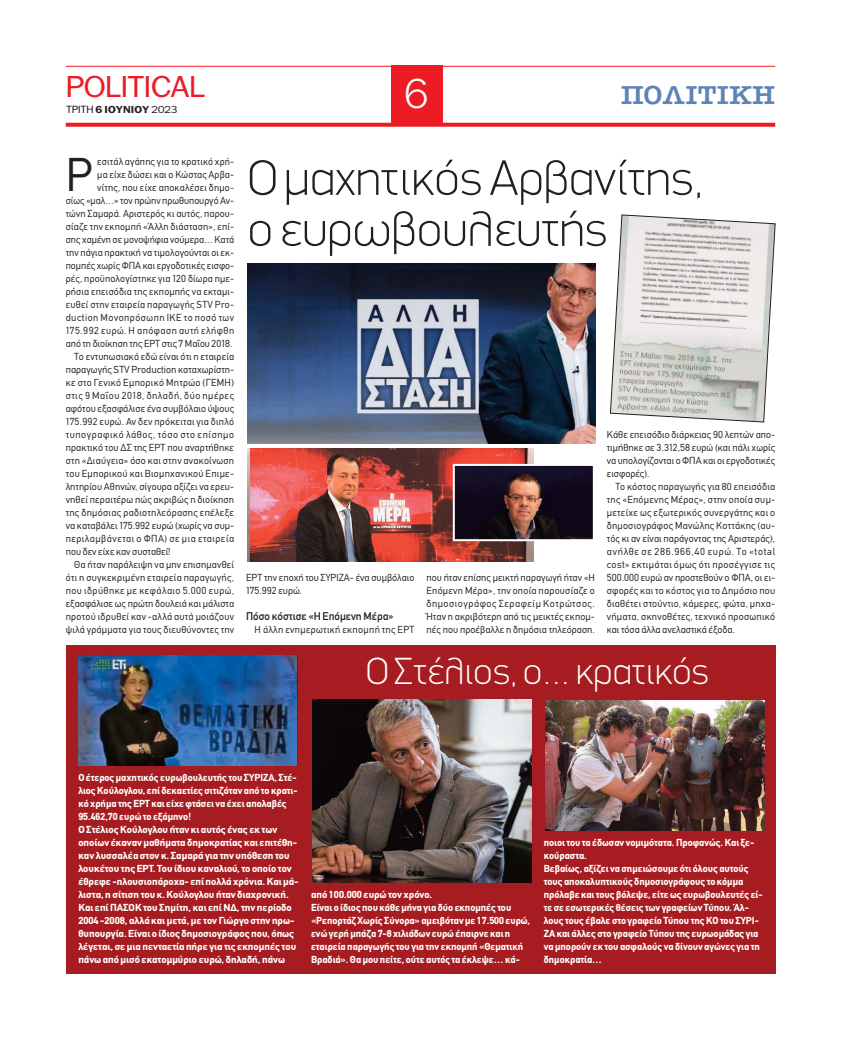
<style>
.page{position:relative;width:841px;height:1039px;background:#fff}
.page>*{position:absolute;margin:0;border:0;box-sizing:border-box;transform-origin:0 0}
.t1{font:100 50px/51px "PF Din Display";color:#231f20;scale:1.05 1}
.t2{font:46.5px "CF Din";color:#231f20}
.t3{font:300 40px "PF Franklin Gothic";color:#fff}
.t4{font:100 38px "PF Din Display";color:#fff;scale:1.05 1}
.t5{font:29px "PF Franklin Gothic";color:#ed1c24;scale:1.1 1}
.t6{font:26px "American Type ITC Hel Dm Bd";letter-spacing:.025em;color:#5f83b7;scale:1.06 1}
.t7{font:11px "CF Din";color:#231f20}
.t8{font:10px/13px "CF Din";letter-spacing:.015em;color:#231f20;text-align:justify}
.t9{font:700 10px/13px "CF Din";color:#fff}
.t10{font:700 10px/13px "CF Din";color:#fff;scale:1.04 1}
.t11{font:10px "CF Din";letter-spacing:.05em;color:#231f20}
.t12{font:10px "CF Din";letter-spacing:.045em;color:#231f20}
.t13{font:10px "CF Din";letter-spacing:.06em;color:#231f20}
.t14{font:700 9.7px "PF Franklin Gothic";letter-spacing:.01em;color:#231f20;scale:1.1 1}
.s1{font-weight:400;font-size:10px}
.s2{font-weight:400}
</style>
<div class="page">
<hr style="left:66px;top:66px;width:708px;height:1px;background:#ed1c24">
<svg style="left:66px;top:123px;width:708px;height:4px;background:#ee2a32"></svg>
<div style="left:391px;top:66px;width:51px;height:60px;background:#ed1c24"></div>
<img style="left:247px;top:263px;width:348px;height:180px">
<div style="left:66px;top:645px;width:708px;height:328px;background:#a71c20"></div>
<img style="left:312px;top:699px;width:219px;height:183px">
<img style="left:545px;top:700px;width:218px;height:130px">
<img style="left:79px;top:655px;width:218px;height:110px">
<img style="left:247px;top:448px;width:286px;height:113px">
<img style="left:455px;top:467px;width:136px;height:71px">
<div style="left:452px;top:464px;width:142px;height:77px;border:2px solid #fff"></div>
<svg style="left:610px;top:214px;width:165px;height:208px;background:#d7d5d3"></svg>
<h3 class="t5" style="left:67px;top:77px;width:127px">ΡOLITICAL</h3>
<h3 class="t3" style="left:404px;top:71px;width:25px">6</h3>
<h3 class="t6" style="left:620px;top:80px;width:147px">ΠΟΛΙΤΙΚΗ</h3>
<p class="t14" style="left:67px;top:104px;width:102px"><span class="s1">ΤΡΙΤΗ</span> 6 ΙΟΥΝΙΟΥ <span class="s2">2023</span></p>
<h2 class="t2" style="left:66px;top:157px;width:28px">Ρ</h2>
<p class="t8" style="left:97px;top:156px;width:138px">εσιτάλ αγάπης για το κρατικό χρή-</p>
<p class="t8" style="left:97px;top:169px;width:138px">μα είχε δώσει και ο Κώστας Αρβα-</p>
<p class="t8" style="left:97px;top:182px;width:138px">νίτης, που είχε αποκαλέσει δημο-</p>
<p class="t8" style="left:66px;top:195px;width:170px">σίως «μαλ…» τον πρώην πρωθυπουργό Αν-</p>
<p class="t8" style="left:66px;top:208px;width:170px">τώνη Σαμαρά. Αριστερός κι αυτός, παρου-</p>
<p class="t8" style="left:66px;top:221px;width:170px">σίαζε την εκπομπή «Άλλη διάσταση», επί-</p>
<p class="t8" style="left:66px;top:234px;width:170px">σης χαμένη σε μονοψήφια νούμερα… Κατά</p>
<p class="t8" style="left:66px;top:247px;width:170px">την πάγια πρακτική να τιμολογούνται οι εκ-</p>
<p class="t8" style="left:66px;top:260px;width:170px">πομπές χωρίς ΦΠΑ και εργοδοτικές εισφο-</p>
<p class="t8" style="left:66px;top:273px;width:170px">ρές, προϋπολογίστηκε για 120 δίωρα ημε-</p>
<p class="t8" style="left:66px;top:286px;width:170px">ρήσια επεισόδια της εκπομπής να εκταμι-</p>
<p class="t8" style="left:66px;top:299px;width:170px">ευθεί στην εταιρεία παραγωγής STV Pro-</p>
<p class="t11" style="left:66px;top:313px;width:170px">duction Μονοπρόσωπη ΙΚΕ το ποσό των</p>
<p class="t11" style="left:66px;top:326px;width:170px">175.992 ευρώ. Η απόφαση αυτή ελήφθη</p>
<p class="t8" style="left:66px;top:338px;width:168px">από τη διοίκηση της ΕΡΤ στις 7 Μαΐου 2018.</p>
<p class="t8" style="left:74px;top:351px;width:161px">Το εντυπωσιακό εδώ είναι ότι η εταιρεία</p>
<p class="t8" style="left:66px;top:364px;width:170px">παραγωγής STV Production καταχωρίστη-</p>
<p class="t8" style="left:66px;top:377px;width:170px">κε στο Γενικό Εμπορικό Μητρώο (ΓΕΜΗ)</p>
<p class="t11" style="left:66px;top:391px;width:170px">στις 9 Μαΐου 2018, δηλαδή, δύο ημέρες</p>
<p class="t8" style="left:66px;top:403px;width:170px">αφότου εξασφάλισε ένα συμβόλαιο ύψους</p>
<p class="t8" style="left:66px;top:416px;width:170px">175.992 ευρώ. Αν δεν πρόκειται για διπλό</p>
<p class="t13" style="left:66px;top:430px;width:170px">τυπογραφικό λάθος, τόσο στο επίσημο</p>
<p class="t8" style="left:66px;top:442px;width:170px">πρακτικό του ΔΣ της ΕΡΤ που αναρτήθηκε</p>
<p class="t8" style="left:66px;top:455px;width:170px">στη «Διαύγεια» όσο και στην ανακοίνωση</p>
<p class="t8" style="left:66px;top:468px;width:170px">του Εμπορικού και Βιομηχανικού Επιμε-</p>
<p class="t8" style="left:66px;top:481px;width:170px">λητηρίου Αθηνών, σίγουρα αξίζει να ερευ-</p>
<p class="t8" style="left:66px;top:494px;width:170px">νηθεί περαιτέρω πώς ακριβώς η διοίκηση</p>
<p class="t8" style="left:66px;top:507px;width:170px">της δημόσιας ραδιοτηλεόρασης επέλεξε</p>
<p class="t8" style="left:66px;top:520px;width:170px">να καταβάλει 175.992 ευρώ (χωρίς να συμ-</p>
<p class="t12" style="left:66px;top:534px;width:170px">περιλαμβάνεται ο ΦΠΑ) σε μια εταιρεία</p>
<p class="t8" style="left:66px;top:546px;width:106px">που δεν είχε καν συσταθεί!</p>
<p class="t8" style="left:74px;top:559px;width:161px">Θα ήταν παράλειψη να μην επισημανθεί</p>
<p class="t8" style="left:66px;top:572px;width:170px">ότι η συγκεκριμένη εταιρεία παραγωγής,</p>
<p class="t12" style="left:66px;top:586px;width:170px">που ιδρύθηκε με κεφάλαιο 5.000 ευρώ,</p>
<p class="t8" style="left:66px;top:598px;width:170px">εξασφάλισε ως πρώτη δουλειά και μάλιστα</p>
<p class="t8" style="left:66px;top:611px;width:170px">προτού ιδρυθεί καν -αλλά αυτά μοιάζουν</p>
<p class="t8" style="left:66px;top:624px;width:170px">ψιλά γράμματα για τους διευθύνοντες την</p>
<h1 class="t1" style="left:247px;top:152px;width:436px">Ο μαχητικός Αρβανίτης, ο ευρωβουλευτής</h1>
<p class="t8" style="left:246px;top:572px;width:170px">ΕΡΤ την εποχή του ΣΥΡΙΖΑ- ένα συμβόλαιο<br>175.992 ευρώ.</p>
<p class="t7" style="left:246px;top:611px;width:149px">Πόσο κόστισε «Η Επόμενη Μέρα»</p>
<p class="t8" style="left:254px;top:624px;width:161px">Η άλλη ενημερωτική εκπομπή της ΕΡΤ</p>
<p class="t8" style="left:426px;top:572px;width:170px">που ήταν επίσης μεικτή παραγωγή ήταν «Η Επόμενη Μέρα», την οποία παρουσίαζε ο δημοσιογράφος Σεραφείμ Κοτρώτσος.<br>Ήταν η ακριβότερη από τις μεικτές εκπομ&shy;πές που προέβαλλε η δημόσια τηλεόραση.</p>
<p class="t8" style="left:606px;top:429px;width:170px">Κάθε επεισόδιο διάρκειας 90 λεπτών απο&shy;τιμήθηκε σε 3.312,58 ευρώ (και πάλι χωρίς να υπολογίζονται ο ΦΠΑ και οι εργοδοτικές εισφορές).</p>
<p class="t8" style="left:606px;top:481px;width:170px;text-indent:9px">Το κόστος παραγωγής για 80 επεισόδια της «Επόμενης Μέρας», στην οποία συμ&shy;μετείχε ως εξωτερικός συνεργάτης και ο δημοσιογράφος Μανώλης Κοττάκης (αυ&shy;τός κι αν είναι παράγοντας της Αριστεράς), ανήλθε σε 286.966,40 ευρώ. Το «total cost» εκτιμάται όμως ότι προσέγγισε τις 500.000 ευρώ αν προστεθούν ο ΦΠΑ, οι ει&shy;σφορές και το κόστος για το Δημόσιο που διαθέτει στούντιο, κάμερες, φώτα, μηχα&shy;νήματα, σκηνοθέτες, τεχνικό προσωπικό και τόσα άλλα ανελαστικά έξοδα.</p>
<h3 class="t4" style="left:366px;top:648px;width:328px">Ο Στέλιος, ο… κρατικός</h3>
<p class="t9" style="left:78px;top:771px;width:222px">Ο έτερος μαχητικός ευρωβουλευτής του ΣΥΡΙΖΑ, Στέ&shy;λιος Κούλογλου, επί δεκαετίες σιτιζόταν από το κρατι&shy;κό χρήμα της ΕΡΤ και είχε φτάσει να έχει απολαβές 95.462,70 ευρώ το εξάμηνο!<br>Ο Στέλιος Κούλογλου ήταν κι αυτός ένας εκ των οποίων έκαναν μαθήματα δημοκρατίας και επιτέθη&shy;καν λυσσαλέα στον κ. Σαμαρά για την υπόθεση του λουκέτου της ΕΡΤ. Του ίδιου καναλιού, το οποίο τον έθρεφε -πλουσιοπάροχα- επί πολλά χρόνια. Και μά&shy;λιστα, η σίτιση του κ. Κούλογλου ήταν διαχρονική.<br>Και επί ΠΑΣΟΚ του Σημίτη, και επί ΝΔ, την περίοδο 2004 -2008, αλλά και μετά, με τον Γιώργο στην πρω&shy;θυπουργία. Είναι ο ίδιος δημοσιογράφος που, όπως λέγεται, σε μια πενταετία πήρε για τις εκπομπές του πάνω από μισό εκατομμύριο ευρώ, δηλαδή, πάνω</p>
<p class="t10" style="left:311px;top:889px;width:212px">από 100.000 ευρώ τον χρόνο.<br>Είναι ο ίδιος που κάθε μήνα για δύο εκπομπές του «Ρεπορτάζ Χωρίς Σύνορα» αμειβόταν με 17.500 ευρώ, ενώ γερή μπάζα 7-8 χιλιάδων ευρώ έπαιρνε και η εταιρεία παραγωγής του για την εκπομπή «Θεματική Βραδιά». Θα μου πείτε, ούτε αυτός τα έκλεψε… κά-</p>
<p class="t9" style="left:543px;top:837px;width:220px">ποιοι του τα έδωσαν νομιμότατα. Προφανώς. Και ξε&shy;κούραστα.<br>Βεβαίως, αξίζει να σημειώσουμε ότι όλους αυτούς τους αποκαλυπτικούς δημοσιογράφους το κόμμα πρόλαβε και τους βόλεψε, είτε ως ευρωβουλευτές εί&shy;τε σε εσωτερικές θέσεις των γραφείων Τύπου. Άλ&shy;λους τους έβαλε στο γραφείο Τύπου της ΚΟ του ΣΥΡΙ-ΖΑ και άλλες στο γραφείο Τύπου της ευρωομάδας για να μπορούν εκ του ασφαλούς να δίνουν αγώνες για τη δημοκρατία…</p>
</div>
